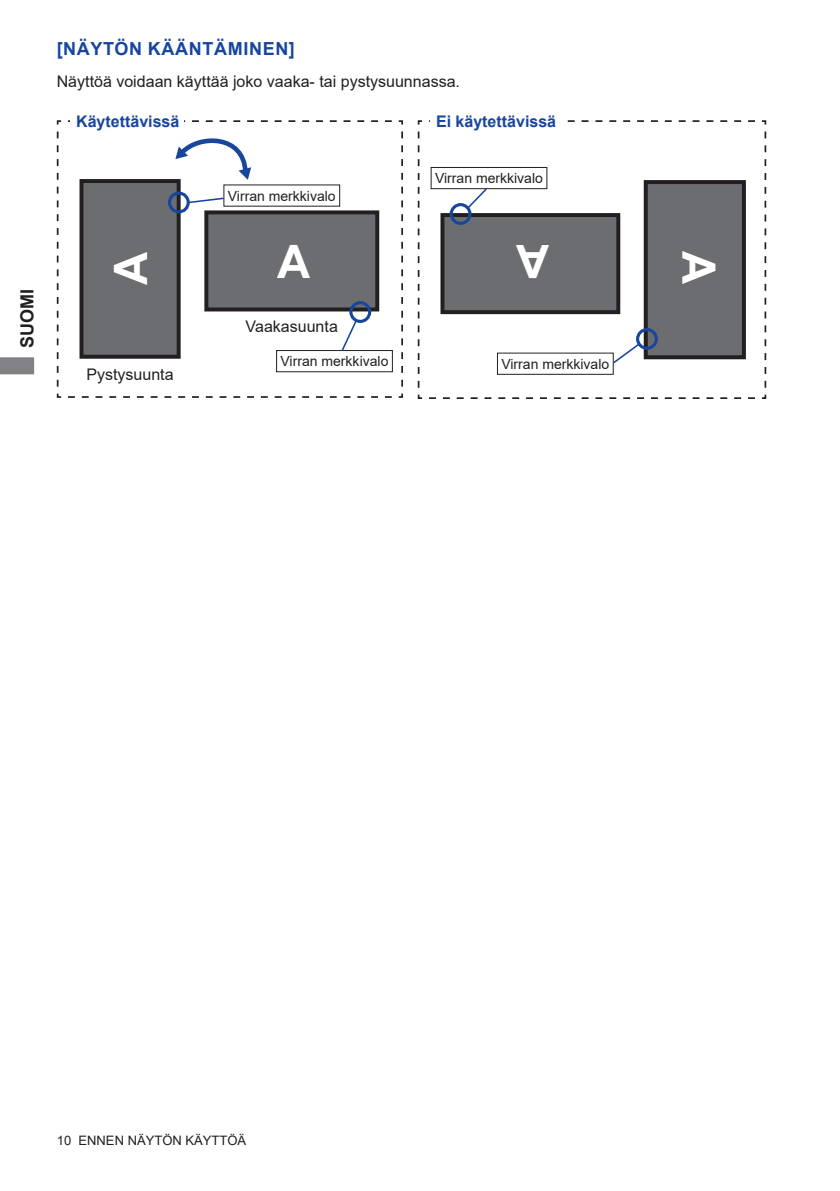
<style>
.page{position:relative;width:840px;height:1191px;background:#fff}
.page>*{position:absolute;margin:0;border:0;box-sizing:border-box;transform-origin:0 0}
.t1{font:700 46px "Arial";color:#fff}
.t2{font:700 18px "Arial";letter-spacing:.035em;color:#18469d}
.t3{font:700 18px "Arial";color:#231f20}
.t4{font:16px "Arial";color:#231f20}
.t5{font:700 16px "Arial";color:#18469d}
.t6{font:14px "Arial";color:#231f20}
.t7{font:13px "Arial";color:#231f20}
</style>
<div class="page">
<svg style="left:0;top:357px;width:34px;height:17px"></svg>
<svg style="left:417px;top:120px;width:349px;height:279px"></svg>
<svg style="left:56px;top:120px;width:347px;height:278px"></svg>
<div style="left:206px;top:212px;width:171px;height:97px;background:#6c6d70"></div>
<div style="left:204px;top:210px;width:175px;height:101px;border:4px solid #231f20"></div>
<div style="left:645px;top:182px;width:98px;height:175px;background:#6c6d70"></div>
<div style="left:643px;top:180px;width:102px;height:179px;border:4px solid #231f20"></div>
<div style="left:70px;top:113px;width:114px;height:21px;background:#fff"></div>
<div style="left:276px;top:350px;width:116px;height:22px;border:1px solid #231f20"></div>
<div style="left:442px;top:215px;width:176px;height:97px;background:#6c6d70"></div>
<div style="left:440px;top:213px;width:180px;height:101px;border:4px solid #231f20"></div>
<div style="left:81px;top:181px;width:97px;height:176px;background:#6c6d70"></div>
<div style="left:79px;top:179px;width:101px;height:180px;border:4px solid #231f20"></div>
<div style="left:430px;top:113px;width:133px;height:20px;background:#fff"></div>
<svg style="left:175px;top:138px;width:76px;height:42px"></svg>
<div style="left:430px;top:167px;width:117px;height:22px;border:1px solid #231f20"></div>
<div style="left:349px;top:301px;width:22px;height:22px;border:3px solid #18469d;border-radius:50%"></div>
<svg style="left:340px;top:318px;width:18px;height:34px"></svg>
<div style="left:635px;top:328px;width:22px;height:22px;border:3px solid #18469d;border-radius:50%"></div>
<div style="left:168px;top:191px;width:22px;height:22px;border:3px solid #18469d;border-radius:50%"></div>
<svg style="left:187px;top:197px;width:38px;height:7px"></svg>
<div style="left:449px;top:203px;width:22px;height:22px;border:3px solid #18469d;border-radius:50%"></div>
<svg style="left:465px;top:187px;width:23px;height:23px"></svg>
<svg style="left:611px;top:342px;width:30px;height:22px"></svg>
<p class="t3" style="left:14px;top:348px;width:61px;rotate:-90deg">SUOMI</p>
<p class="t2" style="left:57px;top:36px;width:239px">[NÄYTÖN KÄÄNTÄMINEN]</p>
<p class="t4" style="left:57px;top:70px;width:404px">Näyttöä voidaan käyttää joko vaaka- tai pystysuunnassa.</p>
<p class="t5" style="left:76px;top:110px;width:105px">Käytettävissä</p>
<h1 class="t1" style="left:98px;top:285px;width:35px;rotate:-90deg">A</h1>
<p class="t4" style="left:86px;top:363px;width:89px">Pystysuunta</p>
<p class="t6" style="left:228px;top:186px;width:109px">Virran merkkivalo</p>
<p class="t4" style="left:245px;top:315px;width:94px">Vaakasuunta</p>
<p class="t6" style="left:280px;top:351px;width:109px">Virran merkkivalo</p>
<p class="t5" style="left:436px;top:110px;width:122px">Ei käytettävissä</p>
<p class="t6" style="left:435px;top:168px;width:109px">Virran merkkivalo</p>
<h1 class="t1" style="left:549px;top:294px;width:35px;rotate:-180deg">A</h1>
<p class="t6" style="left:501px;top:354px;width:109px">Virran merkkivalo</p>
<h1 class="t1" style="left:730px;top:251px;width:35px;rotate:90deg">A</h1>
<p class="t7" style="left:57px;top:1131px;width:191px">10 ENNEN NÄYTÖN KÄYTTÖÄ</p>
</div>
